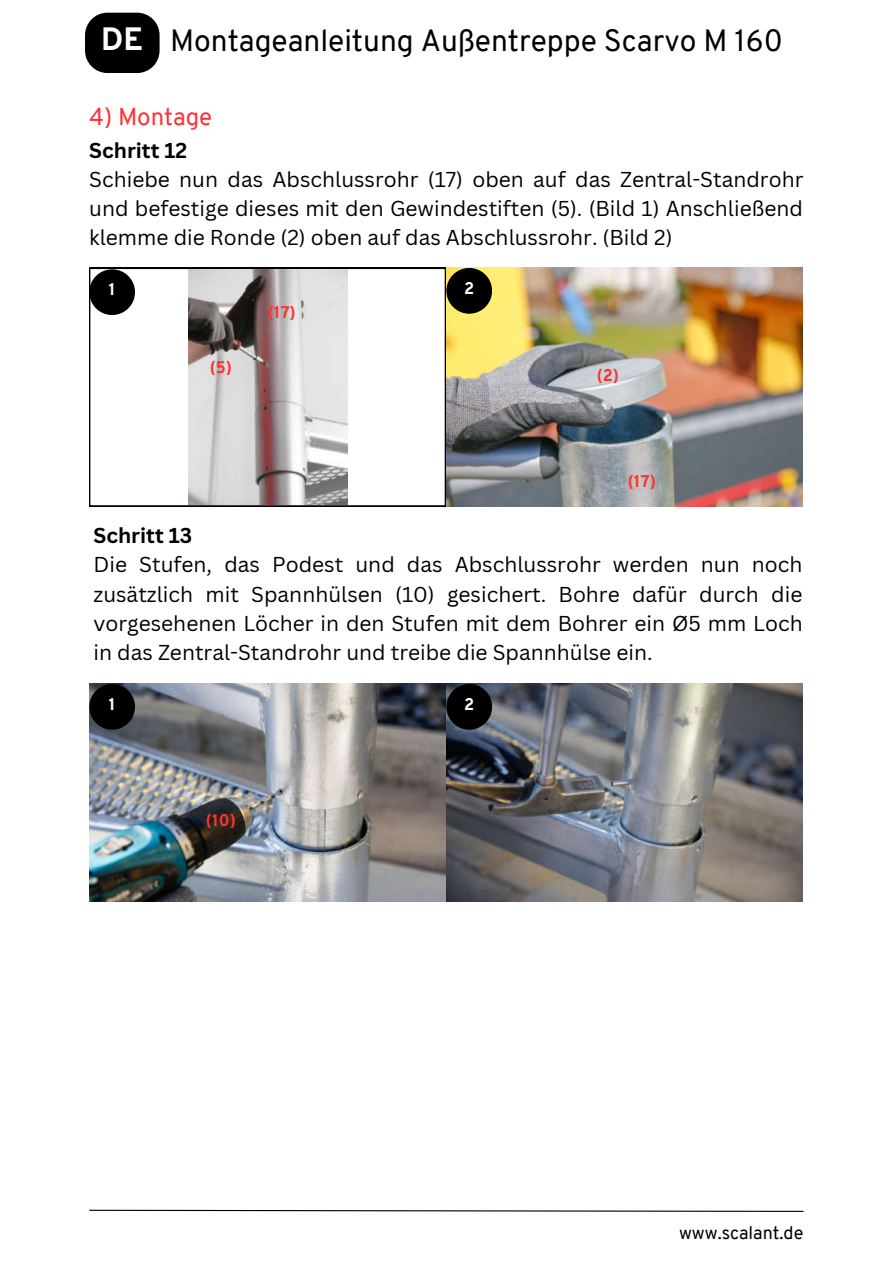
<style>
.page{position:relative;width:893px;height:1264px;background:#fff}
.page>*{position:absolute;margin:0;border:0;box-sizing:border-box;transform-origin:0 0}
.t1{font:30px "Overpass";color:#000}
.t2{font:24px "Overpass";color:#ff3131}
.t3{font:21px/29.2px "Canva Sans";color:#000;text-align:justify}
.t4{font:700 21px "Canva Sans";color:#000}
.t5{font:18px "Overpass";color:#000}
.t6{font:800 16.5px "Overpass";color:#ff3131}
.t7{font:800 16.5px "Overpass";color:#fff}
.s1{font-weight:800;font-size:31.5px;color:#fff}
</style>
<div class="page">
<svg style="left:89px;top:1209px;width:715px;height:3px"></svg>
<img style="left:446px;top:268px;width:356px;height:238px">
<img style="left:89px;top:684px;width:713px;height:217px">
<svg style="left:89px;top:268px;width:357px;height:238px"></svg>
<img style="left:188px;top:269px;width:159px;height:235px">
<div style="left:89px;top:269px;width:46px;height:46px;background:#000;border-radius:50%"></div>
<div style="left:446px;top:268px;width:46px;height:46px;background:#000;border-radius:50%"></div>
<div style="left:89px;top:684px;width:46px;height:45px;background:#000;border-radius:50%"></div>
<div style="left:446px;top:684px;width:46px;height:45px;background:#000;border-radius:50%"></div>
<div style="left:85px;top:13px;width:74px;height:60px;background:#000;border-radius:22px"></div>
<h1 class="t1" style="left:101px;top:20px;width:683px"><span class="s1">DE</span> Montageanleitung Außentreppe Scarvo M 160</h1>
<p class="t2" style="left:89px;top:100px;width:124px">4) Montage</p>
<p class="t4" style="left:89px;top:137px;width:99px">Schritt 12</p>
<p class="t3" style="left:89px;top:165px;width:715px">Schiebe nun das Abschlussrohr (17) oben auf das Zentral-Standrohr und befestige dieses mit den Gewindestiften (5). (Bild 1) Anschließend klemme die Ronde (2) oben auf das Abschlussrohr. (Bild 2)</p>
<p class="t7" style="left:109px;top:277px;width:8px">1</p>
<p class="t7" style="left:464px;top:276px;width:12px">2</p>
<p class="t6" style="left:210px;top:355px;width:24px">(5)</p>
<p class="t6" style="left:268px;top:301px;width:29px">(17)</p>
<p class="t6" style="left:596px;top:363px;width:24px">(2)</p>
<p class="t6" style="left:627px;top:469px;width:29px">(17)</p>
<p class="t4" style="left:93px;top:523px;width:100px">Schritt 13</p>
<p class="t3" style="left:93px;top:550px;width:710px">Die Stufen, das Podest und das Abschlussrohr werden nun noch zusätzlich mit Spannhülsen (10) gesichert. Bohre dafür durch die vorgesehenen Löcher in den Stufen mit dem Bohrer ein Ø5 mm Loch in das Zentral-Standrohr und treibe die Spannhülse ein.</p>
<p class="t7" style="left:109px;top:692px;width:8px">1</p>
<p class="t7" style="left:464px;top:692px;width:12px">2</p>
<p class="t6" style="left:206px;top:808px;width:31px">(10)</p>
<p class="t5" style="left:679px;top:1220px;width:126px">www.scalant.de</p>
</div>
